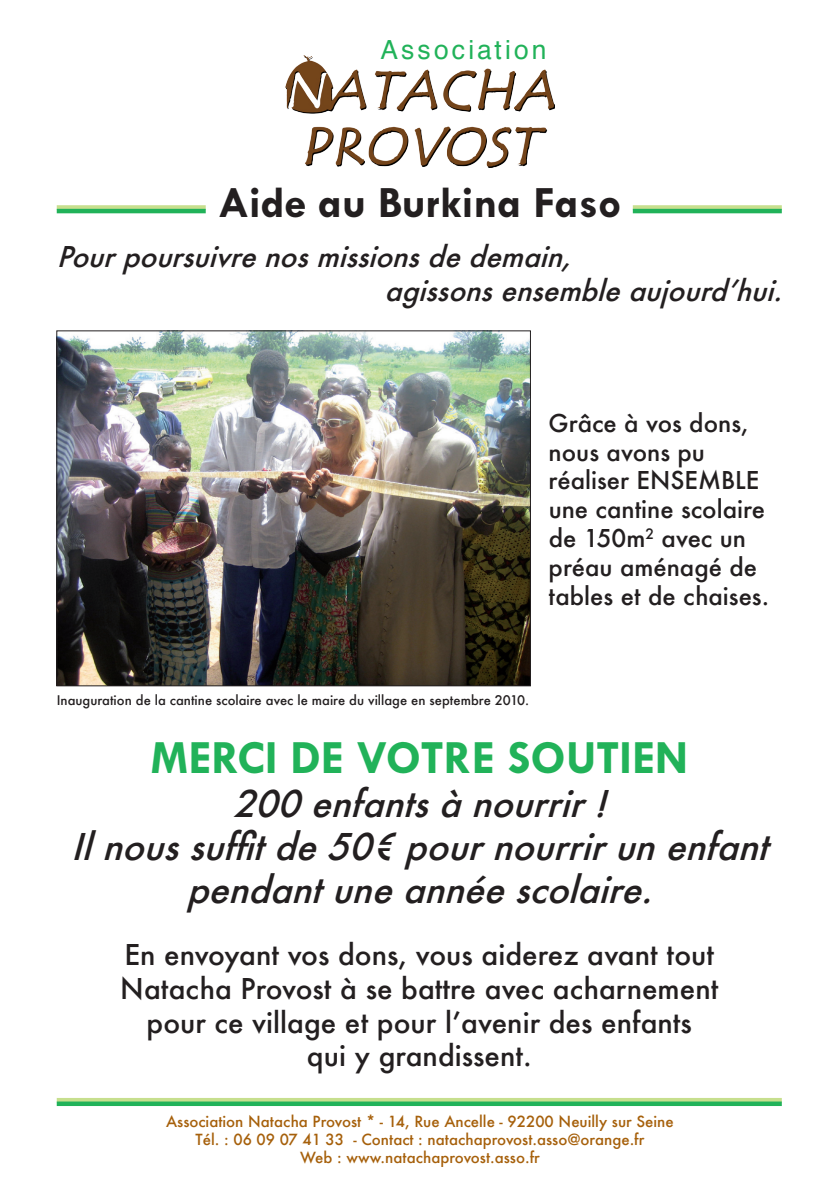
<style>
.page{position:relative;width:840px;height:1191px;background:#fff}
.page>*{position:absolute;margin:0;border:0;box-sizing:border-box;transform-origin:0 0}
.t1{font:700 48px "Tw Cen";color:#21b259}
.t2{font:700 45px "Tw Cen";color:#231f20}
.t3{font:italic 500 36px/43.2px "Futura";color:#231f20;text-align:center}
.t4{font:500 28px/33.6px "Futura";color:#231f20;text-align:center}
.t5{font:italic 500 28px/33.6px "Futura";color:#231f20}
.t6{font:26.4px "Helvetica";letter-spacing:.12em;color:#21b259}
.t7{font:500 24px/28.8px "Futura";color:#231f20}
.t8{font:500 15px/18px "Futura";color:#a6600b;text-align:center}
.t9{font:500 13px "Futura";color:#231f20}
</style>
<div class="page">
<img style="left:285px;top:56px;width:269px;height:111px">
<svg style="left:57px;top:205px;width:149px;height:4px"></svg>
<hr style="left:57px;top:209px;width:149px;height:4px;background:#21b259">
<svg style="left:632px;top:205px;width:149px;height:4px"></svg>
<hr style="left:632px;top:209px;width:149px;height:4px;background:#21b259">
<img style="left:58px;top:332px;width:470px;height:352px">
<hr style="left:57px;top:1098px;width:724px;height:4px;background:#c7df8e">
<div style="left:57px;top:1101px;width:724px;height:5px;background:#21b259"></div>
<h3 class="t6" style="left:380px;top:30px;width:167px">Association</h3>
<h2 class="t2" style="left:218px;top:178px;width:405px">AIDE AU BURKINA FASO</h2>
<h3 class="t5" style="left:384px;top:239px;width:408px;text-indent:-328px">Pourpoursuivrenosmissionsdedemain, agissonsensembleaujourd’hui.</h3>
<h3 class="t7" style="left:548px;top:408px;width:201px">Grâce à vos dons, nous avons pu réaliser ensemb</h3>
<h3 class="t7" style="left:548px;top:466px;width:222px;text-indent:186px">le une cantine scolaire de 150m<sup>2</sup> avec un préau aménagé de tables et de chaises.</h3>
<p class="t9" style="left:57px;top:691px;width:474px">Inauguration de la cantine scolaire avec le maire du village en septembre 2010.</p>
<h1 class="t1" style="left:150px;top:732px;width:539px">MERCI DE VOTRE SOUTIEN</h1>
<h3 class="t3" style="left:71px;top:781px;width:710px">200enfantsànourrir!<br>Ilnoussuffitde50€pournourrirunenfant pendantuneannéescolaire.</h3>
<h3 class="t4" style="left:120px;top:937px;width:599px">En envoyant vos dons, vous aiderez avant tout Natacha Provost à se battre avec acharnement pour ce village et pour l’avenir des enfants<br>qui y grandissent.</h3>
<p class="t8" style="left:166px;top:1111px;width:509px">Association Natacha Provost * - 14, Rue Ancelle - 92200 Neuilly sur Seine<br>Tél. : 06 09 07 41 33 - Contact : natachaprovost.asso@orange.fr<br>Web : www.natachaprovost.asso.fr</p>
</div>
